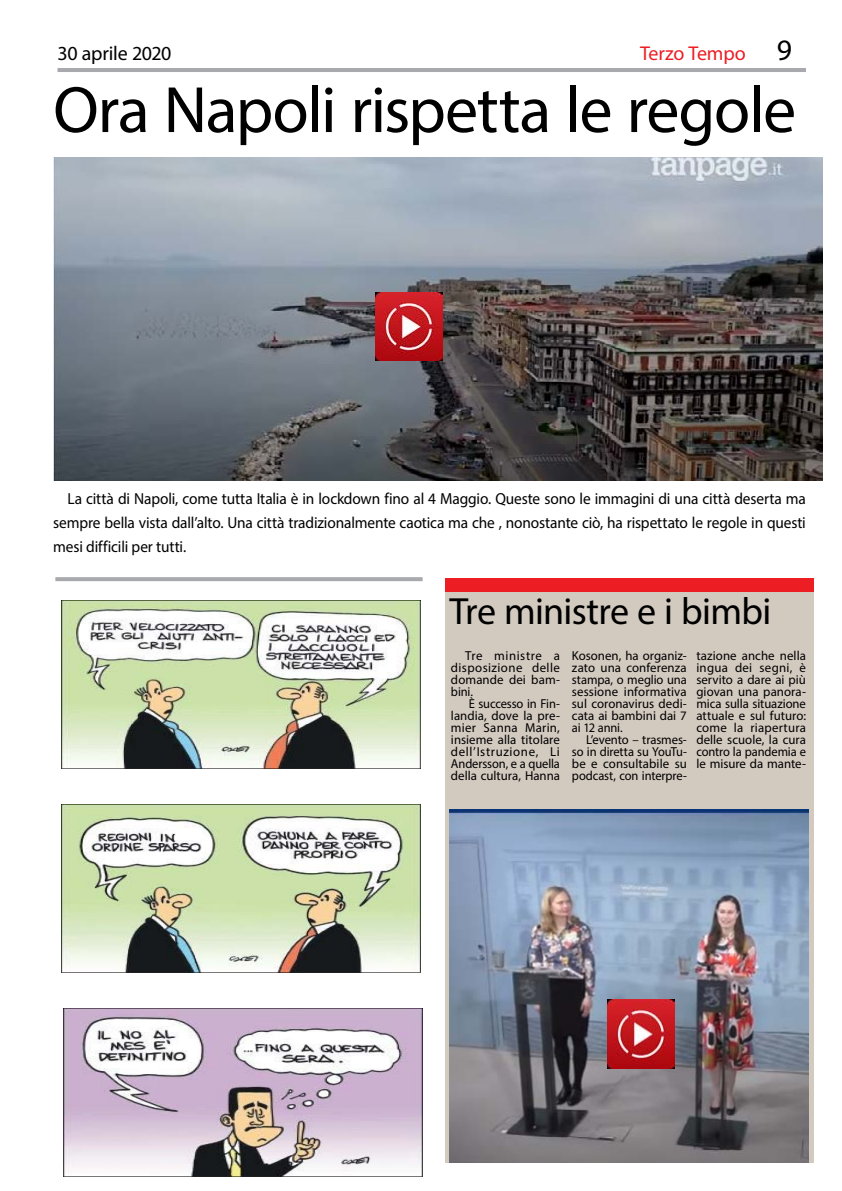
<style>
.page{position:relative;width:842px;height:1191px;background:#fff}
.page>*{position:absolute;margin:0;border:0;box-sizing:border-box;transform-origin:0 0}
.t1{font:66px "Myriad Pro";letter-spacing:-.02em;color:#000}
.t2{font:38px "Myriad Pro";letter-spacing:-.02em;color:#000}
.t3{font:29.7px "Myriad Pro";color:#000}
.t4{font:20px "Myriad Pro";letter-spacing:-.015em;color:#000}
.t5{font:20px "Myriad Pro";letter-spacing:-.01em;color:#ed1d24}
.t6{font:16px/24px "Myriad Pro";letter-spacing:-.01em;color:#000;text-align:justify;scale:.96 1}
.t7{font:13px/12px "Myriad Pro";color:#000;text-align:justify}
.t8{font:13px/12px "Myriad Pro";color:#000;text-align:justify;scale:.96 1}
</style>
<div class="page">
<div style="left:445px;top:578px;width:369px;height:584px;background:#d2c9bf"></div>
<img style="left:449px;top:809px;width:359px;height:353px">
<img style="left:62px;top:600px;width:358px;height:168px">
<img style="left:62px;top:804px;width:358px;height:168px">
<img style="left:63px;top:1008px;width:359px;height:168px">
<hr style="left:57px;top:68px;width:749px;height:4px;background:#a7a9ac">
<div style="left:445px;top:578px;width:369px;height:14px;background:#ed1d24"></div>
<img style="left:53px;top:157px;width:770px;height:323px">
<img style="left:376px;top:292px;width:67px;height:69px">
<img style="left:607px;top:1000px;width:67px;height:68px">
<svg style="left:55px;top:577px;width:368px;height:4px"></svg>
<h3 class="t3" style="left:777px;top:32px;width:17px">9</h3>
<h3 class="t4" style="left:57px;top:41px;width:115px">30 aprile 2020</h3>
<h3 class="t5" style="left:640px;top:41px;width:107px">Terzo Tempo</h3>
<h1 class="t1" style="left:53px;top:69px;width:744px">Ora Napoli rispetta le regole</h1>
<p class="t6" style="left:53px;top:486px;width:785px;text-indent:14px">La città di Napoli, come tutta Italia è in lockdown fino al 4 Maggio. Queste sono le immagini di una città deserta ma sempre bella vista dall’alto. Una città tradizionalmente caotica ma che , nonostante ciò, ha rispettato le regole in questi mesi difficili per tutti.</p>
<h2 class="t2" style="left:449px;top:588px;width:324px">Tre ministre e i bimbi</h2>
<p class="t7" style="left:451px;top:649px;width:110px;text-indent:14px">Tre ministre a disposizione delle domande dei bam&shy;bini.</p>
<p class="t8" style="left:451px;top:697px;width:115px;text-indent:18px">È successo in Fin&shy;landia, dove la pre&shy;mier Sanna Marin, insieme alla titolare dell’Istruzione, Li Andersson, e a quella della cultura, Hanna</p>
<p class="t7" style="left:572px;top:649px;width:116px">Kosonen, ha organiz&shy;zato una conferenza stampa, o meglio una sessione informativa sul coronavirus dedi&shy;cata ai bambini dai 7 ai 12 anni.</p>
<p class="t7" style="left:572px;top:733px;width:116px;text-indent:14px">L’evento – trasmes&shy;so in diretta su YouTu&shy;be e consultabile su podcast, con interpre-</p>
<p class="t7" style="left:696px;top:649px;width:111px">tazione anche nella ingua dei segni, è servito a dare ai più giovan una panora&shy;mica sulla situazione attuale e sul futuro: come la riapertura delle scuole, la cura contro la pandemia e le misure da mante-</p>
</div>
